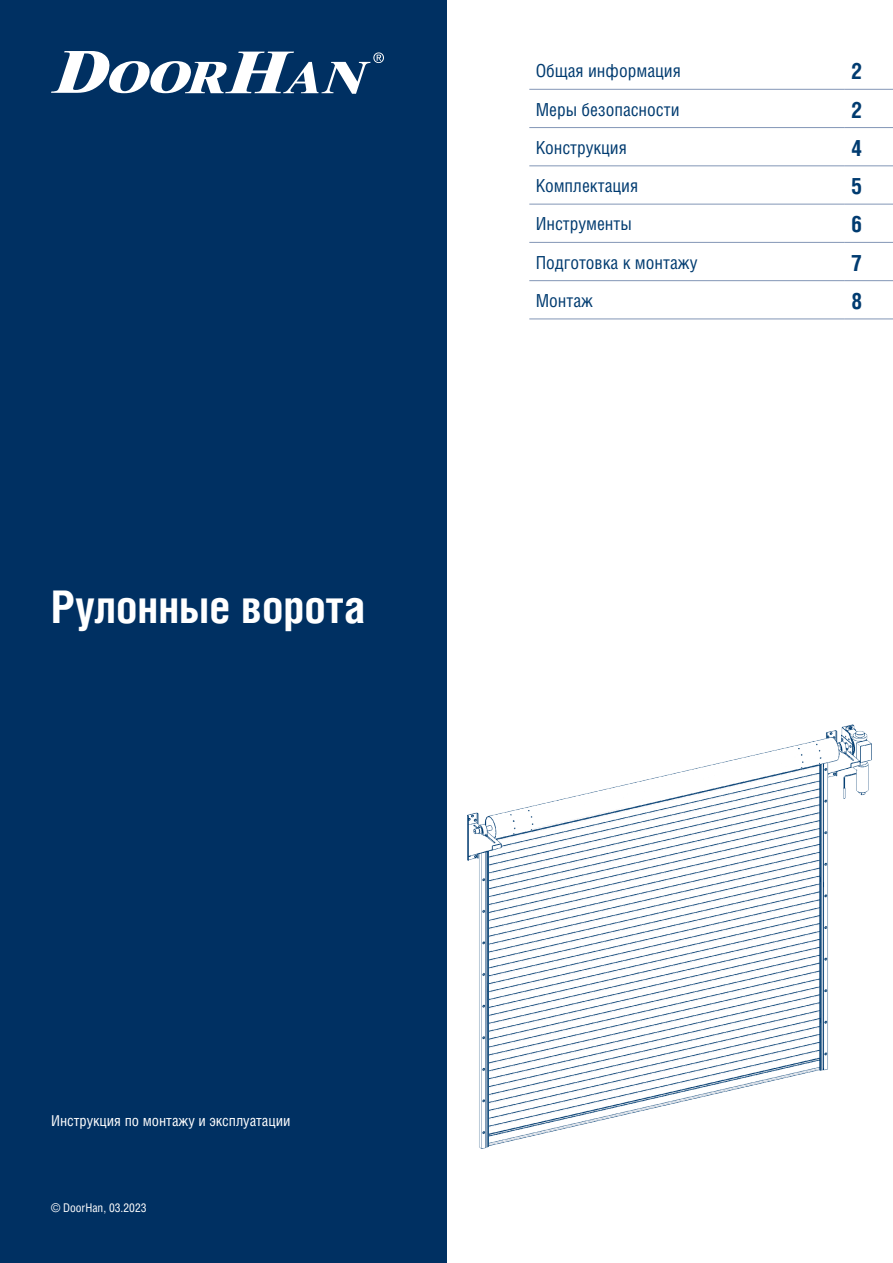
<style>
.page{position:relative;width:893px;height:1263px;background:#fff}
.page>*{position:absolute;margin:0;border:0;box-sizing:border-box;transform-origin:0 0}
.t1{font:700 45px "Helios Cond C";color:#fff}
.t2{font:700 22.5px "Helios Cond C";color:#003b70}
.t3{font:18px "Helios Cond C";color:#003b70}
.t4{font:15px "Helios Cond C";color:#fff}
.t5{font:12px "Helios Cond C";color:#fff}
</style>
<div class="page">
<div style="left:0;top:0;width:446px;height:1263px;background:#003062"></div>
<svg style="left:51px;top:51px;width:333px;height:43px"></svg>
<hr style="left:529px;top:89px;width:316px;height:1px;background:#8396b6">
<hr style="left:845px;top:89px;width:48px;height:1px;background:#8396b6">
<hr style="left:529px;top:127px;width:316px;height:1px;background:#8396b6">
<hr style="left:845px;top:127px;width:48px;height:1px;background:#8396b6">
<hr style="left:529px;top:166px;width:316px;height:1px;background:#8396b6">
<hr style="left:845px;top:166px;width:48px;height:1px;background:#8396b6">
<hr style="left:529px;top:204px;width:316px;height:1px;background:#8396b6">
<hr style="left:845px;top:204px;width:48px;height:1px;background:#8396b6">
<hr style="left:529px;top:242px;width:316px;height:1px;background:#8396b6">
<hr style="left:845px;top:242px;width:48px;height:1px;background:#8396b6">
<hr style="left:529px;top:280px;width:316px;height:1px;background:#8396b6">
<hr style="left:845px;top:280px;width:48px;height:1px;background:#8396b6">
<hr style="left:529px;top:319px;width:316px;height:1px;background:#8396b6">
<hr style="left:845px;top:319px;width:48px;height:1px;background:#8396b6">
<img style="left:468px;top:724px;width:404px;height:425px">
<h1 class="t1" style="left:51px;top:580px;width:316px">Рулонные ворота</h1>
<p class="t3" style="left:536px;top:60px;width:147px">Общая информация</p>
<p class="t2" style="left:851px;top:58px;width:13px">2</p>
<p class="t3" style="left:536px;top:98px;width:145px">Меры безопасности</p>
<p class="t2" style="left:851px;top:96px;width:13px">2</p>
<p class="t3" style="left:536px;top:137px;width:93px">Конструкция</p>
<p class="t2" style="left:851px;top:134px;width:13px">4</p>
<p class="t3" style="left:536px;top:175px;width:104px">Комплектация</p>
<p class="t2" style="left:851px;top:173px;width:13px">5</p>
<p class="t3" style="left:536px;top:213px;width:98px">Инструменты</p>
<p class="t2" style="left:851px;top:211px;width:13px">6</p>
<p class="t3" style="left:536px;top:251px;width:163px">Подготовка к монтажу</p>
<p class="t2" style="left:851px;top:249px;width:12px">7</p>
<p class="t3" style="left:536px;top:290px;width:59px">Монтаж</p>
<p class="t2" style="left:851px;top:287px;width:13px">8</p>
<p class="t4" style="left:51px;top:1111px;width:241px">Инструкция по монтажу и эксплуатации</p>
<p class="t5" style="left:51px;top:1200px;width:97px">© DoorHan, 03.2023</p>
</div>
